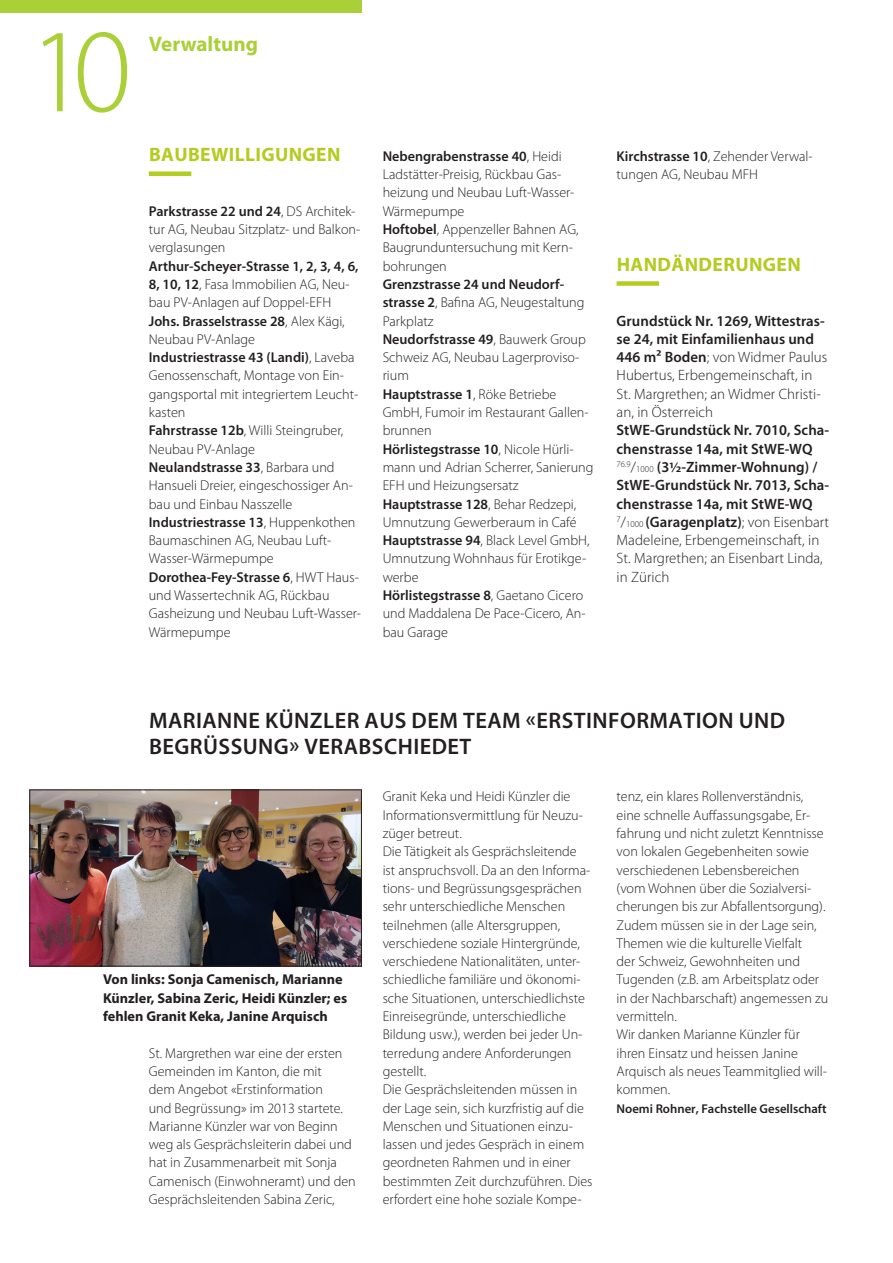
<style>
.page{position:relative;width:893px;height:1263px;background:#fff}
.page>*{position:absolute;margin:0;border:0;box-sizing:border-box;transform-origin:0 0}
._11_Seitenzahl{font:300 120px "Myriad Pro";color:#abcf38}
._1_1_Haupttitel_klei{font:600 22.5px/25.5px "Myriad Pro";letter-spacing:.02em;color:#231f20}
._6_1_Pagina_fett_-_g{font:700 21px "Myriad Pro";color:#abcf38}
._14_Titel_1-Spalten{font:700 19.5px "Myriad Pro";letter-spacing:.02em;color:#b3cc21}
._3_Lauftext{font:600 15px/18.3px "Myriad Pro";letter-spacing:.005em;color:#231f20}
._3_Lauftext-2{font:300 15px/18.3px "Myriad Pro";letter-spacing:.005em;color:#231f20}
._3_Lauftext-3{font:300 14.25px/18.3px "Myriad Pro";color:#231f20}
._8_Legende_linksbünd{font:700 14.25px/18.3px "Myriad Pro";color:#231f20}
._3_Lauftext-4{font:600 14.25px/18.3px "Myriad Pro";color:#231f20}
._5_Autor{font:600 12.75px "Myriad Pro";color:#231f20}
.s1{font-weight:600}
.s2{font-weight:300}
.s3{font-weight:600;font-size:14.25px}
.s4{font-weight:300;font-size:9px}
.s5{font-size:14.25px}
</style>
<div class="page">
<div style="left:0;top:0;width:361px;height:13px;background:#abcf38"></div>
<div style="left:617px;top:281px;width:42px;height:5px;background:#b3cc21"></div>
<div style="left:149px;top:171px;width:42px;height:5px;background:#b3cc21"></div>
<img style="left:32px;top:792px;width:328px;height:172px">
<div style="left:30px;top:790px;width:332px;height:176px;border:1px solid #231f20"></div>
<p class="_11_Seitenzahl" style="left:29px;top:-1px;width:105px">10</p>
<p class="_6_1_Pagina_fett_-_g" style="left:149px;top:30px;width:111px">Verwaltung</p>
<p class="_14_Titel_1-Spalten" style="left:149px;top:142px;width:193px">BAUBEWILLIGUNGEN</p>
<p class="_3_Lauftext-3" style="left:149px;top:202px;width:213px"><span class="s1">Parkstrasse 22 und 24</span>, DS Architek&shy;tur AG, Neubau Sitzplatz- und Balkon&shy;verglasungen</p>
<p class="_3_Lauftext-3" style="left:149px;top:257px;width:211px"><span class="s1">Arthur-Scheyer-Strasse 1, 2, 3, 4, 6,<br>8, 10, 12</span>, Fasa Immobilien AG, Neu&shy;bau PV-Anlagen auf Doppel-EFH</p>
<p class="_3_Lauftext-3" style="left:149px;top:311px;width:197px"><span class="s1">Johs. Brasselstrasse 28</span>, Alex Kägi,<br>Neubau PV-Anlage</p>
<p class="_3_Lauftext-3" style="left:149px;top:348px;width:211px"><span class="s1">Industriestrasse 43 (Landi)</span>, Laveba<br>Genossenschaft, Montage von Ein&shy;gangsportal mit integriertem Leucht&shy;kasten</p>
<p class="_3_Lauftext-3" style="left:149px;top:421px;width:196px"><span class="s1">Fahrstrasse 12b</span>, Willi Steingruber,<br>Neubau PV-Anlage</p>
<p class="_3_Lauftext-3" style="left:149px;top:458px;width:206px"><span class="s1">Neulandstrasse 33</span>, Barbara und<br>Hansueli Dreier, eingeschossiger An&shy;bau und Einbau Nasszelle</p>
<p class="_3_Lauftext-3" style="left:149px;top:513px;width:208px"><span class="s1">Industriestrasse 13</span>, Huppenkothen<br>Baumaschinen AG, Neubau Luft-<br>Wasser-Wärmepumpe</p>
<p class="_3_Lauftext-3" style="left:149px;top:568px;width:214px"><span class="s1">Dorothea-Fey-Strasse 6</span>, HWT Haus&shy;und Wassertechnik AG, Rückbau<br>Gasheizung und Neubau Luft-Wasser-<br>Wärmepumpe</p>
<p class="_3_Lauftext-3" style="left:383px;top:147px;width:193px"><span class="s1">Nebengrabenstrasse 40</span>, Heidi<br>Ladstätter-Preisig, Rückbau Gas&shy;heizung und Neubau Luft-Wasser-<br>Wärmepumpe</p>
<p class="_3_Lauftext-3" style="left:383px;top:220px;width:197px"><span class="s1">Hoftobel</span>, Appenzeller Bahnen AG,<br>Baugrunduntersuchung mit Kern&shy;bohrungen</p>
<p class="_3_Lauftext-4" style="left:383px;top:275px;width:203px">Grenzstrasse 24 und Neudorf&shy;strasse 2<span class="s2">, Bafina AG, Neugestaltung<br>Parkplatz</span></p>
<p class="_3_Lauftext-3" style="left:383px;top:330px;width:205px"><span class="s1">Neudorfstrasse 49</span>, Bauwerk Group<br>Schweiz AG, Neubau Lagerproviso&shy;rium</p>
<p class="_3_Lauftext-3" style="left:383px;top:385px;width:207px"><span class="s1">Hauptstrasse 1</span>, Röke Betriebe<br>GmbH, Fumoir im Restaurant Gallen&shy;brunnen</p>
<p class="_3_Lauftext-3" style="left:383px;top:440px;width:212px"><span class="s1">Hörlistegstrasse 10</span>, Nicole Hürli&shy;mann und Adrian Scherrer, Sanierung<br>EFH und Heizungsersatz</p>
<p class="_3_Lauftext-3" style="left:383px;top:494px;width:195px"><span class="s1">Hauptstrasse 128</span>, Behar Redzepi,<br>Umnutzung Gewerberaum in Café</p>
<p class="_3_Lauftext-3" style="left:383px;top:531px;width:208px"><span class="s1">Hauptstrasse 94</span>, Black Level GmbH,<br>Umnutzung Wohnhaus für Erotikge&shy;werbe</p>
<p class="_3_Lauftext-3" style="left:383px;top:586px;width:205px"><span class="s1">Hörlistegstrasse 8</span>, Gaetano Cicero und Maddalena De Pace-Cicero, An&shy;bau Garage</p>
<p class="_3_Lauftext-3" style="left:617px;top:147px;width:198px"><span class="s1">Kirchstrasse 10</span>, Zehender Verwal&shy;tungen AG, Neubau MFH</p>
<p class="_14_Titel_1-Spalten" style="left:617px;top:251px;width:186px">HANDÄNDERUNGEN</p>
<p class="_3_Lauftext-2" style="left:617px;top:311px;width:212px"><span class="s1">Grundstück Nr. 1269, Wittestras&shy;se 24, mit Einfamilienhaus und<br>446 m</span><span class="s3">2</span> <span class="s1">Boden</span>; von Widmer Paulus<br>Hubertus, Erbengemeinschaft, in<br>St. Margrethen; an Widmer Christi&shy;an, in Österreich</p>
<p class="_3_Lauftext" style="left:617px;top:421px;width:214px">StWE-Grundstück Nr. 7010, Scha&shy;chenstrasse 14a, mit StWE-WQ<br><sup>76.9</sup><span class="s2">/</span><span class="s4">1000</span> (3<span class="s5">1/2</span>-Zimmer-Wohnung) /<br>StWE-Grundstück Nr. 7013, Scha&shy;chenstrasse 14a, mit StWE-WQ<br><sup>7</sup><span class="s2">/</span><span class="s4">1000</span> (Garagenplatz)<span class="s2">; von Eisenbart<br>Madeleine, Erbengemeinschaft, in<br>St. Margrethen; an Eisenbart Linda, in Zürich</span></p>
<p class="_1_1_Haupttitel_klei" style="left:149px;top:707px;width:638px">MARIANNE KÜNZLER AUS DEM TEAM «ERSTINFORMATION UND<br>BEGRÜSSUNG» VERABSCHIEDET</p>
<p class="_8_Legende_linksbünd" style="left:103px;top:970px;width:246px">Von links: Sonja Camenisch, Marianne<br>Künzler, Sabina Zeric, Heidi Künzler; es fehlen Granit Keka, Janine Arquisch</p>
<p class="_3_Lauftext-3" style="left:149px;top:1043px;width:208px">St. Margrethen war eine der ersten Gemeinden im Kanton, die mit<br>dem Angebot «Erstinformation<br>und Begrüssung» im 2013 startete.<br>Marianne Künzler war von Beginn weg als Gesprächsleiterin dabei und hat in Zusammenarbeit mit Sonja Camenisch (Einwohneramt) und den Gesprächsleitenden Sabina Zeric,</p>
<p class="_3_Lauftext-3" style="left:383px;top:787px;width:202px">Granit Keka und Heidi Künzler die<br>Informationsvermittlung für Neuzu&shy;züger betreut.</p>
<p class="_3_Lauftext-3" style="left:383px;top:842px;width:209px">Die Tätigkeit als Gesprächsleitende ist anspruchsvoll. Da an den Informa&shy;tions- und Begrüssungsgesprächen sehr unterschiedliche Menschen teilnehmen (alle Altersgruppen, verschiedene soziale Hintergründe, verschiedene Nationalitäten, unter&shy;schiedliche familiäre und ökonomi&shy;sche Situationen, unterschiedlichste Einreisegründe, unterschiedliche Bildung usw.), werden bei jeder Un&shy;terredung andere Anforderungen gestellt.</p>
<p class="_3_Lauftext-3" style="left:383px;top:1080px;width:211px">Die Gesprächsleitenden müssen in der Lage sein, sich kurzfristig auf die Menschen und Situationen einzu&shy;lassen und jedes Gespräch in einem geordneten Rahmen und in einer bestimmten Zeit durchzuführen. Dies erfordert eine hohe soziale Kompe-</p>
<p class="_3_Lauftext-3" style="left:617px;top:787px;width:213px">tenz, ein klares Rollenverständnis, eine schnelle Auffassungsgabe, Er&shy;fahrung und nicht zuletzt Kenntnisse von lokalen Gegebenheiten sowie verschiedenen Lebensbereichen (vom Wohnen über die Sozialversi&shy;cherungen bis zur Abfallentsorgung).<br>Zudem müssen sie in der Lage sein, Themen wie die kulturelle Vielfalt<br>der Schweiz, Gewohnheiten und Tugenden (z.B. am Arbeitsplatz oder in der Nachbarschaft) angemessen zu vermitteln.</p>
<p class="_3_Lauftext-3" style="left:617px;top:1025px;width:212px">Wir danken Marianne Künzler für ihren Einsatz und heissen Janine<br>Arquisch als neues Teammitglied will&shy;kommen.</p>
<p class="_5_Autor" style="left:617px;top:1100px;width:211px">Noemi Rohner, Fachstelle Gesellschaft</p>
</div>
